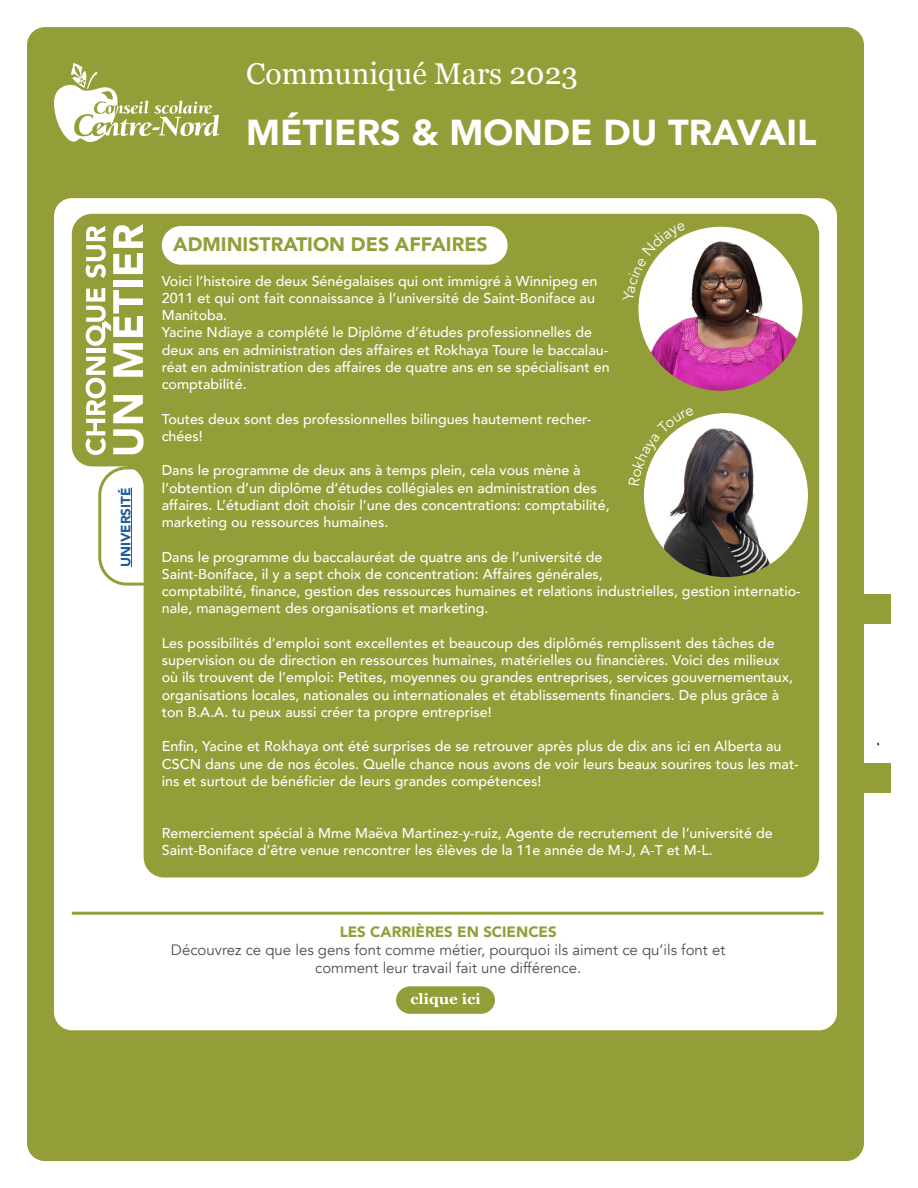
<style>
.page{position:relative;width:918px;height:1188px;background:#fff}
.page>*{position:absolute;margin:0;border:0;box-sizing:border-box;transform-origin:0 0}
.t1{font:900 36px "Avenir";color:#fff}
.t2{font:30px "Georgia";color:#fff}
.t3{font:900 19.5px "Avenir";color:#939e39}
.t4{font:15px/18px "Avenir";color:#4d4d4f;text-align:center}
.t5{font:900 15px "Avenir";color:#939e39}
.t6{font:500 14.25px/17.2px "Avenir";color:#fff}
.t7{font:900 13.5px "Avenir";color:#215e9e}
</style>
<div class="page">
<div style="left:27px;top:27px;width:837px;height:1134px;background:#939e39;border-radius:18px"></div>
<div style="left:54px;top:198px;width:783px;height:832px;background:#fff;border-radius:18px"></div>
<div style="left:844px;top:594px;width:47px;height:29px;background:#939e39"></div>
<div style="left:844px;top:763px;width:47px;height:29px;background:#939e39"></div>
<svg style="left:54px;top:63px;width:165px;height:79px"></svg>
<div style="left:72px;top:214px;width:747px;height:663px;background:#939e39"></div>
<div style="left:162px;top:226px;width:346px;height:39px;background:#fff;border-radius:19px"></div>
<svg style="left:86px;top:226px;width:20px;height:52px"></svg>
<div style="left:113px;top:280px;width:30px;height:7px;background:#fff"></div>
<svg style="left:113px;top:224px;width:30px;height:50px"></svg>
<svg style="left:86px;top:288px;width:58px;height:167px"></svg>
<img style="left:644px;top:413px;width:164px;height:164px;border-radius:82px">
<img style="left:638px;top:227px;width:164px;height:164px;border-radius:82px">
<hr style="left:72px;top:912px;width:751px;height:3px;background:#939e39">
<svg style="left:396px;top:986px;width:99px;height:28px;background:#a6af5d"></svg>
<svg style="left:623px;top:222px;width:63px;height:79px"></svg>
<svg style="left:628px;top:407px;width:66px;height:79px"></svg>
<h2 class="t2" style="left:246px;top:51px;width:333px">Communiqué Mars 2023</h2>
<h1 class="t1" style="left:246px;top:102px;width:572px">MÉTIERS &amp; MONDE DU TRAVAIL</h1>
<p class="t7" style="left:114px;top:567px;width:81px;rotate:-90deg">UNIVERSITÉ</p>
<h3 class="t3" style="left:173px;top:228px;width:316px">ADMINISTRATION DES AFFAIRES</h3>
<p class="t6" style="left:162px;top:271px;width:449px">Voici l’histoire de deux Sénégalaises qui ont immigré à Winnipeg en 2011 et qui ont fait connaissance à l’université de Saint-Boniface au Manitoba.<br>Yacine Ndiaye a complété le Diplôme d’études professionnelles de deux ans en administration des affaires et Rokhaya Toure le baccalau&shy;réat en administration des affaires de quatre ans en se spécialisant en comptabilité.</p>
<p class="t6" style="left:162px;top:409px;width:431px">Toutes deux sont des professionnelles bilingues hautement recher&shy;chées!</p>
<p class="t6" style="left:162px;top:461px;width:449px">Dans le programme de deux ans à temps plein, cela vous mène à l’obtention d’un diplôme d’études collégiales en administration des affaires. L’étudiant doit choisir l’une des concentrations: comptabilité, marketing ou ressources humaines.</p>
<p class="t6" style="left:162px;top:547px;width:641px">Dans le programme du baccalauréat de quatre ans de l’université de<br>Saint-Boniface, il y a sept choix de concentration: Affaires générales,<br>comptabilité, finance, gestion des ressources humaines et relations industrielles, gestion internatio&shy;nale, management des organisations et marketing.</p>
<p class="t6" style="left:162px;top:634px;width:633px">Les possibilités d’emploi sont excellentes et beaucoup des diplômés remplissent des tâches de supervision ou de direction en ressources humaines, matérielles ou financières. Voici des milieux où ils trouvent de l’emploi: Petites, moyennes ou grandes entreprises, services gouvernementaux, organisations locales, nationales ou internationales et établissements financiers. De plus grâce à ton B.A.A. tu peux aussi créer ta propre entreprise!</p>
<p class="t6" style="left:162px;top:737px;width:639px">Enfin, Yacine et Rokhaya ont été surprises de se retrouver après plus de dix ans ici en Alberta au<br>CSCN dans une de nos écoles. Quelle chance nous avons de voir leurs beaux sourires tous les mat&shy;ins et surtout de bénéficier de leurs grandes compétences!</p>
<p class="t6" style="left:162px;top:823px;width:612px">Remerciement spécial à Mme Maëva Martinez-y-ruiz, Agente de recrutement de l’université de<br>Saint-Boniface d’être venue rencontrer les élèves de la 11e année de M-J, A-T et M-L.</p>
<p class="t5" style="left:340px;top:919px;width:218px">LES CARRIÈRES EN SCIENCES</p>
<p class="t4" style="left:171px;top:941px;width:556px">Découvrez ce que les gens font comme métier, pourquoi ils aiment ce qu’ils font et comment leur travail fait une différence.</p>
</div>
